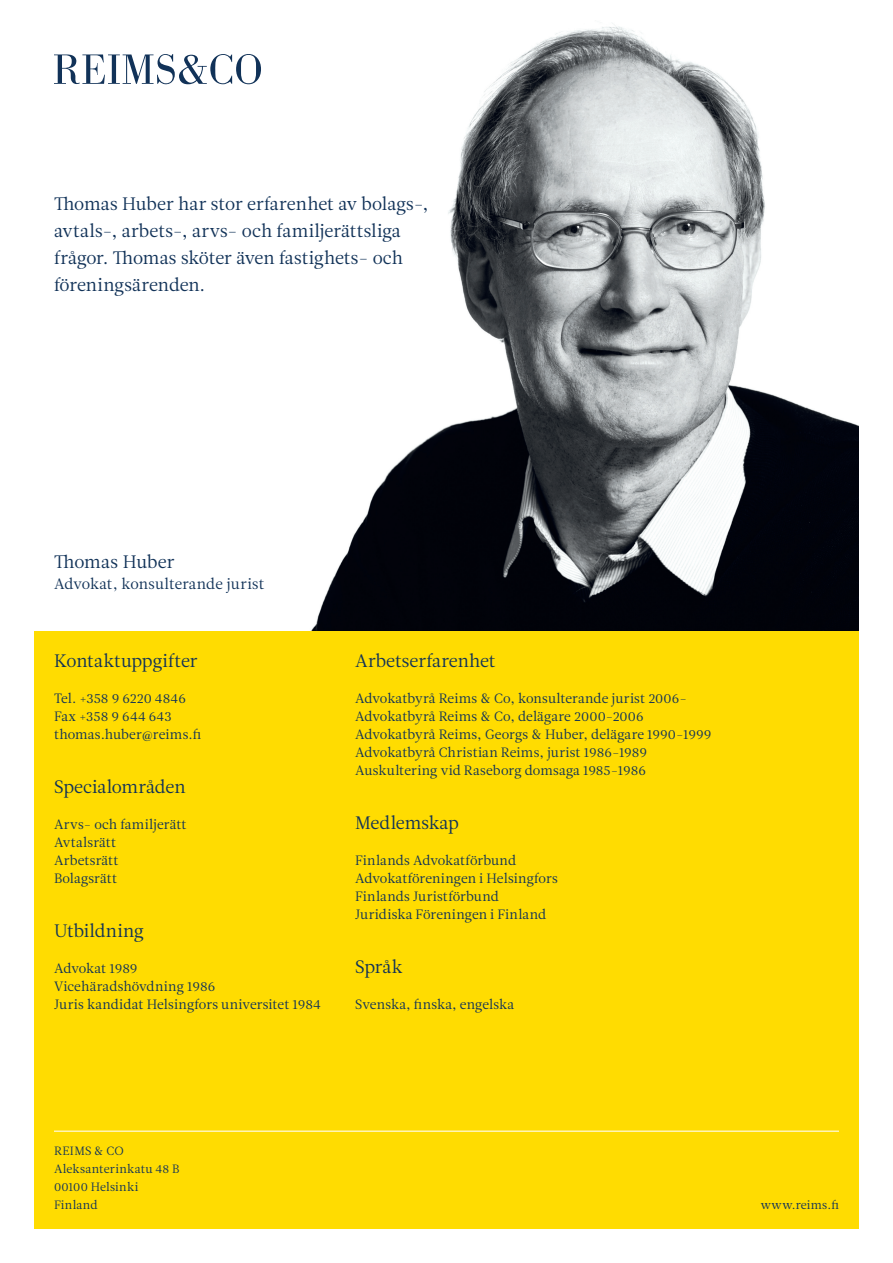
<style>
.page{position:relative;width:893px;height:1263px;background:#fff}
.page>*{position:absolute;margin:0;border:0;box-sizing:border-box;transform-origin:0 0}
.t1{font:18px/27px "Leitura News Roman 1";letter-spacing:-.005em;color:#113258}
.t2{font:15px "Leitura News Roman 1";letter-spacing:.005em;color:#113258}
.t3{font:13.5px/18px "Leitura News Roman 1";letter-spacing:.005em;color:#113258}
.t4{font:12px/18px "Leitura News Roman 1";letter-spacing:.02em;color:#113258}
</style>
<div class="page">
<img style="left:221px;top:23px;width:638px;height:608px">
<div style="left:34px;top:631px;width:825px;height:598px;background:#ffdc01"></div>
<svg style="left:54px;top:54px;width:207px;height:30px"></svg>
<hr style="left:54px;top:1130px;width:785px;height:2px;background:#fff">
<h1 class="t1" style="left:54px;top:193px;width:376px">Thomas Huber har stor erfarenhet av bolags-, avtals-, arbets-, arvs- och familjerättsliga frågor. Thomas sköter även fastighets- och föreningsärenden.</h1>
<h1 class="t1" style="left:54px;top:550px;width:122px">Thomas Huber</h1>
<p class="t2" style="left:54px;top:578px;width:212px">Advokat, konsulterande jurist</p>
<h1 class="t1" style="left:54px;top:650px;width:145px">Kontaktuppgifter</h1>
<p class="t3" style="left:54px;top:691px;width:149px">Tel. +358 9 6220 4846<br>Fax +358 9 644 643 thomas.huber@reims.fi</p>
<h1 class="t1" style="left:54px;top:776px;width:133px">Specialområden</h1>
<p class="t3" style="left:54px;top:817px;width:134px">Arvs- och familjerätt<br>Avtalsrätt<br>Arbetsrätt<br>Bolagsrätt</p>
<h1 class="t1" style="left:54px;top:920px;width:91px">Utbildning</h1>
<p class="t3" style="left:54px;top:961px;width:268px">Advokat 1989<br>Vicehäradshövdning 1986<br>Juris kandidat Helsingfors universitet 1984</p>
<h1 class="t1" style="left:355px;top:650px;width:142px">Arbetserfarenhet</h1>
<p class="t3" style="left:355px;top:691px;width:358px">Advokatbyrå Reims &amp; Co, konsulterande jurist 2006- Advokatbyrå Reims &amp; Co, delägare 2000-2006<br>Advokatbyrå Reims, Georgs &amp; Huber, delägare 1990-1999<br>Advokatbyrå Christian Reims, jurist 1986-1989<br>Auskultering vid Raseborg domsaga 1985-1986</p>
<h1 class="t1" style="left:355px;top:812px;width:105px">Medlemskap</h1>
<p class="t3" style="left:355px;top:853px;width:204px">Finlands Advokatförbund<br>Advokatföreningen i Helsingfors<br>Finlands Juristförbund<br>Juridiska Föreningen i Finland</p>
<h1 class="t1" style="left:355px;top:956px;width:49px">Språk</h1>
<p class="t3" style="left:355px;top:997px;width:161px">Svenska, finska, engelska</p>
<p class="t4" style="left:54px;top:1143px;width:127px">REIMS &amp; CO<br>Aleksanterinkatu 48 B<br>00100 Helsinki<br>Finland</p>
<p class="t4" style="left:761px;top:1197px;width:80px">www.reims.fi</p>
</div>
